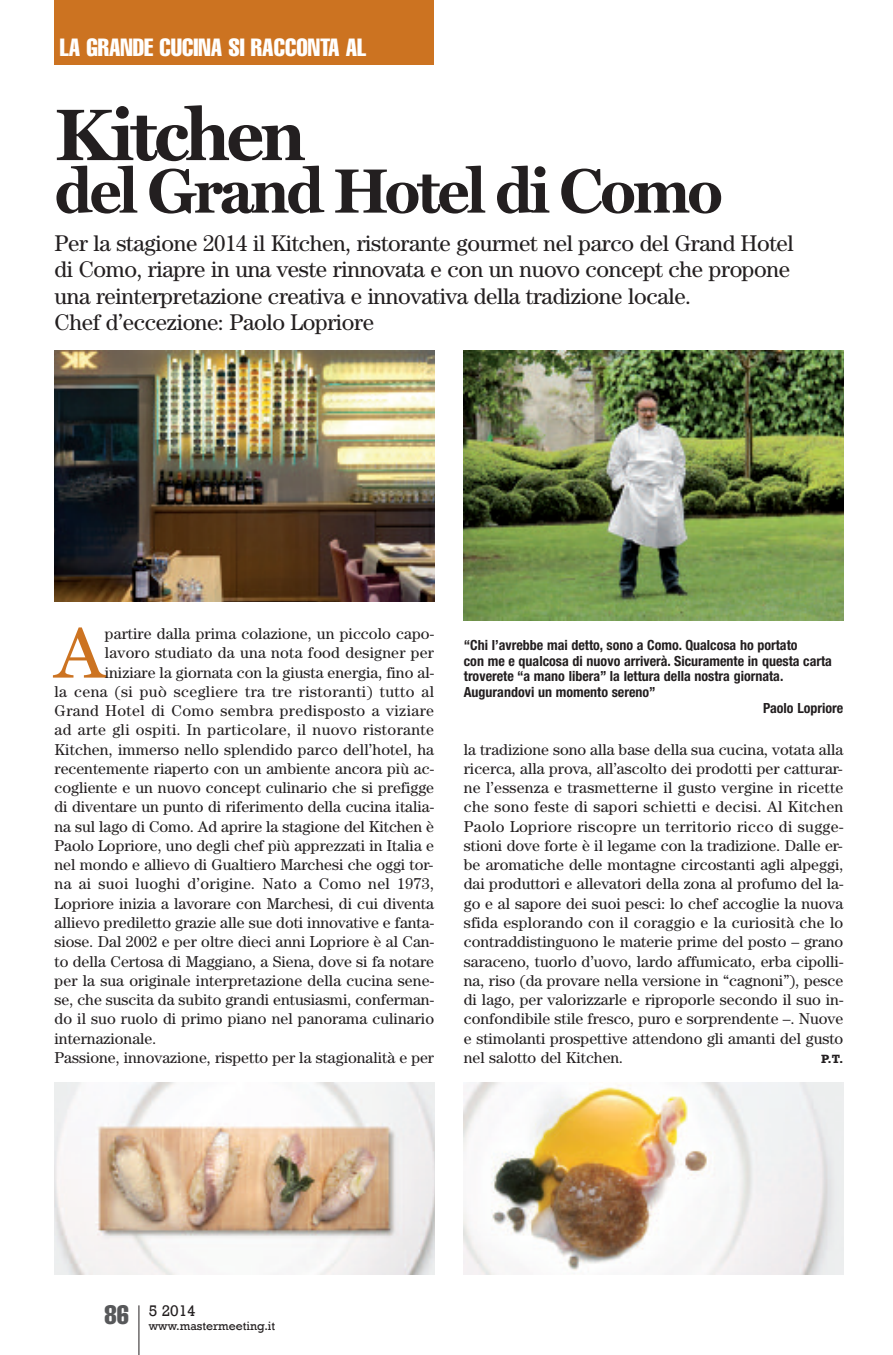
<style>
.page{position:relative;width:893px;height:1355px;background:#fff}
.page>*{position:absolute;margin:0;border:0;box-sizing:border-box;transform-origin:0 0}
.t1{font:700 73.5px "Miller Text";letter-spacing:-.05em;color:#231f20}
.t2{font:72.27px "Miller Text";color:#cc7321}
.t3{font:700 63px "Miller Text";letter-spacing:-.05em;color:#231f20}
.t4{font:extra-condensed 24.5px "Helvetica";color:#fff}
.t5{font:22.75px/26.2px "Century";letter-spacing:-.015em;color:#231f20}
.t6{font:15.75px/19.2px "Century";color:#231f20;text-align:justify}
.t7{font:15.75px "Century";letter-spacing:.025em;color:#231f20}
.t8{font:15.75px "Rockwell";color:#231f20}
.t9{font:700 condensed 14px "Helvetica Neue";color:#231f20}
.t10{font:12.25px "Rockwell";color:#231f20}
.t11{font:700 12.25px "Rockwell";color:#231f20}
</style>
<div class="page">
<hr style="left:138px;top:1305px;width:1px;height:49px;background:#231f20">
<div style="left:55px;top:0;width:379px;height:64px;background:#cc7321"></div>
<img style="left:464px;top:351px;width:379px;height:269px">
<img style="left:464px;top:1082px;width:379px;height:192px">
<img style="left:55px;top:1082px;width:379px;height:192px">
<img style="left:55px;top:351px;width:379px;height:250px">
<h3 class="t4" style="left:60px;top:39px;width:308px">LA GRANDE CUCINA SI RACCONTA AL</h3>
<h1 class="t1" style="left:55px;top:92px;width:253px">Kitchen</h1>
<h3 class="t3" style="left:55px;top:154px;width:670px">del Grand Hotel di Como</h3>
<p class="t5" style="left:55px;top:232px;width:741px">Per la stagione 2014 il Kitchen, ristorante gourmet nel parco del Grand Hotel di Como, riapre in una veste rinnovata e con un nuovo concept che propone una reinterpretazione creativa e innovativa della tradizione locale.<br>Chef d’eccezione: Paolo Lopriore</p>
<h2 class="t2" style="left:55px;top:610px;width:52px">A</h2>
<p class="t6" style="left:105px;top:625px;width:331px">partire dalla prima colazione, un piccolo capo-</p>
<p class="t6" style="left:105px;top:644px;width:331px">lavoro studiato da una nota food designer per</p>
<p class="t6" style="left:105px;top:664px;width:331px">iniziare la giornata con la giusta energia, fino al-</p>
<p class="t7" style="left:55px;top:686px;width:381px">la cena (si può scegliere tra tre ristoranti) tutto al</p>
<p class="t7" style="left:55px;top:705px;width:381px">Grand Hotel di Como sembra predisposto a viziare</p>
<p class="t7" style="left:55px;top:724px;width:381px">ad arte gli ospiti. In particolare, il nuovo ristorante</p>
<p class="t6" style="left:55px;top:741px;width:381px">Kitchen, immerso nello splendido parco dell’hotel, ha</p>
<p class="t6" style="left:55px;top:760px;width:381px">recentemente riaperto con un ambiente ancora più ac-</p>
<p class="t6" style="left:55px;top:779px;width:381px">cogliente e un nuovo concept culinario che si prefigge</p>
<p class="t6" style="left:55px;top:798px;width:381px">di diventare un punto di riferimento della cucina italia-</p>
<p class="t6" style="left:55px;top:818px;width:381px">na sul lago di Como. Ad aprire la stagione del Kitchen è</p>
<p class="t6" style="left:55px;top:837px;width:381px">Paolo Lopriore, uno degli chef più apprezzati in Italia e</p>
<p class="t6" style="left:55px;top:856px;width:380px">nel mondo e allievo di Gualtiero Marchesi che oggi tor-</p>
<p class="t7" style="left:55px;top:878px;width:381px">na ai suoi luoghi d’origine. Nato a Como nel 1973,</p>
<p class="t6" style="left:55px;top:895px;width:381px">Lopriore inizia a lavorare con Marchesi, di cui diventa</p>
<p class="t6" style="left:55px;top:914px;width:381px">allievo prediletto grazie alle sue doti innovative e fanta-</p>
<p class="t6" style="left:55px;top:933px;width:381px">siose. Dal 2002 e per oltre dieci anni Lopriore è al Can-</p>
<p class="t6" style="left:55px;top:952px;width:381px">to della Certosa di Maggiano, a Siena, dove si fa notare</p>
<p class="t6" style="left:55px;top:972px;width:381px">per la sua originale interpretazione della cucina sene-</p>
<p class="t6" style="left:55px;top:991px;width:381px">se, che suscita da subito grandi entusiasmi, conferman-</p>
<p class="t6" style="left:55px;top:1010px;width:381px">do il suo ruolo di primo piano nel panorama culinario</p>
<p class="t6" style="left:55px;top:1029px;width:103px">internazionale.</p>
<p class="t6" style="left:55px;top:1049px;width:381px">Passione, innovazione, rispetto per la stagionalità e per</p>
<p class="t9" style="left:464px;top:639px;width:335px">“Chi l’avrebbe mai detto, sono a Como. Qualcosa ho portato</p>
<p class="t9" style="left:464px;top:655px;width:370px">con me e qualcosa di nuovo arriverà. Sicuramente in questa carta</p>
<p class="t9" style="left:464px;top:671px;width:321px">troverete “a mano libera” la lettura della nostra giornata.</p>
<p class="t9" style="left:464px;top:687px;width:193px">Augurandovi un momento sereno”</p>
<p class="t9" style="left:763px;top:702px;width:82px">Paolo Lopriore</p>
<p class="t6" style="left:464px;top:741px;width:381px">la tradizione sono alla base della sua cucina, votata alla ricerca, alla prova, all’ascolto dei prodotti per catturar&shy;ne l’essenza e trasmetterne il gusto vergine in ricette che sono feste di sapori schietti e decisi. Al Kitchen Paolo Lopriore riscopre un territorio ricco di sugge&shy;stioni dove forte è il legame con la tradizione. Dalle er&shy;be aromatiche delle montagne circostanti agli alpeggi, dai produttori e allevatori della zona al profumo del la&shy;go e al sapore dei suoi pesci: lo chef accoglie la nuova sfida esplorando con il coraggio e la curiosità che lo contraddistinguono le materie prime del posto – grano saraceno, tuorlo d’uovo, lardo affumicato, erba cipolli&shy;na, riso (da provare nella versione in “cagnoni”), pesce di lago, per valorizzarle e riproporle secondo il suo in&shy;confondibile stile fresco, puro e sorprendente –. Nuove e stimolanti prospettive attendono gli amanti del gusto nel salotto del Kitchen.</p>
<p class="t11" style="left:821px;top:1051px;width:24px">P.T.</p>
<p class="t10" style="left:105px;top:1318px;width:172px"><sup>86</sup> www.mastermeeting.it</p>
<p class="t8" style="left:149px;top:1300px;width:49px">5 2014</p>
</div>
